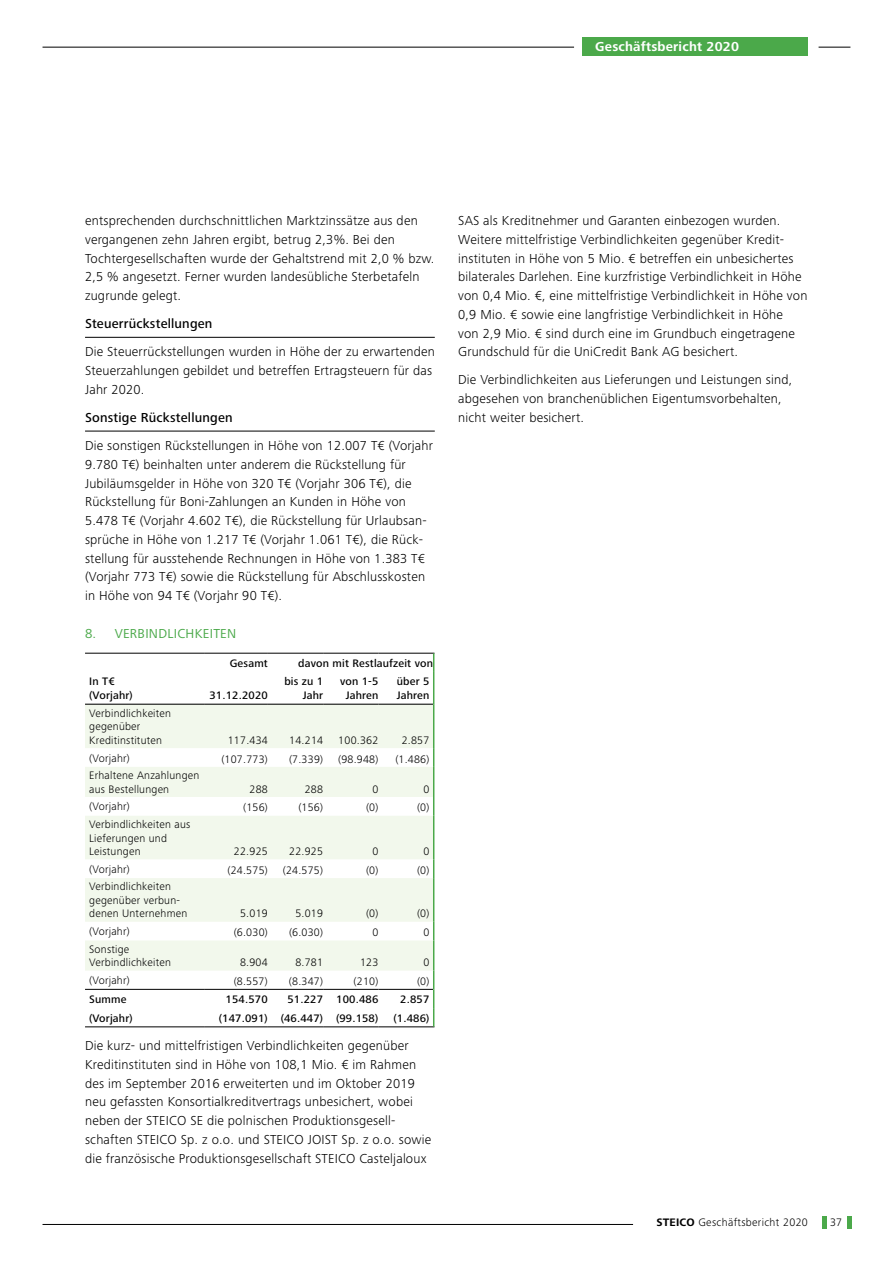
<style>
.page{position:relative;width:893px;height:1263px;background:#fff}
.page>*{position:absolute;margin:0;border:0;box-sizing:border-box;transform-origin:0 0}
.t1{font:300 13.5px/18.8px "Frutiger Next LTW1 G";letter-spacing:.015em;color:#000}
.t2{font:500 13.5px "Frutiger Next LTW1 G";letter-spacing:.015em;color:#000}
.t3{font:700 13.5px "Frutiger Next LTW1 G";letter-spacing:.015em;color:#fff}
.t4{font:13.5px "Frutiger Next LTW1 G";letter-spacing:.02em;color:#4ba94a}
.t5{font:300 11.25px/13.5px "Frutiger Next LTW1 G";letter-spacing:.02em;color:#000}
.t6{font:500 11.25px/13.5px "Frutiger Next LTW1 G";letter-spacing:.015em;color:#000}
.s1{font-weight:700}
</style>
<div class="page">
<hr style="left:43px;top:47px;width:531px;height:1px;background:#000">
<div style="left:583px;top:38px;width:225px;height:18px;background:#4ba94a"></div>
<hr style="left:819px;top:47px;width:31px;height:1px;background:#000">
<hr style="left:822px;top:1216px;width:4px;height:13px;background:#4ba94a">
<div style="left:847px;top:1216px;width:5px;height:13px;background:#4ba94a"></div>
<hr style="left:43px;top:1224px;width:590px;height:1px;background:#000">
<hr style="left:85px;top:337px;width:350px;height:1px;background:#000">
<hr style="left:85px;top:431px;width:350px;height:1px;background:#000">
<svg style="left:85px;top:705px;width:348px;height:265px;fill:#f2f8ec"></svg>
<hr style="left:85px;top:653px;width:119px;height:1px;background:#000">
<hr style="left:204px;top:653px;width:64px;height:1px;background:#000">
<hr style="left:268px;top:653px;width:55px;height:1px;background:#000">
<hr style="left:323px;top:653px;width:55px;height:1px;background:#000">
<hr style="left:378px;top:653px;width:56px;height:1px;background:#000">
<hr style="left:85px;top:989px;width:119px;height:1px;background:#000">
<hr style="left:204px;top:989px;width:64px;height:1px;background:#000">
<hr style="left:268px;top:989px;width:55px;height:1px;background:#000">
<hr style="left:323px;top:989px;width:55px;height:1px;background:#000">
<hr style="left:378px;top:989px;width:55px;height:1px;background:#000">
<hr style="left:85px;top:1026px;width:119px;height:1px;background:#000">
<hr style="left:204px;top:1026px;width:64px;height:1px;background:#000">
<hr style="left:268px;top:1026px;width:55px;height:1px;background:#000">
<hr style="left:323px;top:1026px;width:55px;height:1px;background:#000">
<hr style="left:378px;top:1026px;width:56px;height:1px;background:#000">
<hr style="left:85px;top:704px;width:119px;height:1px;background:#000">
<hr style="left:204px;top:704px;width:64px;height:1px;background:#000">
<hr style="left:268px;top:704px;width:55px;height:1px;background:#000">
<hr style="left:323px;top:704px;width:55px;height:1px;background:#000">
<hr style="left:378px;top:704px;width:55px;height:1px;background:#000">
<svg style="left:433px;top:653px;width:1px;height:19px"></svg>
<hr style="left:433px;top:672px;width:1px;height:32px;background:#4ba94a">
<hr style="left:433px;top:704px;width:1px;height:44px;background:#4ba94a">
<svg style="left:433px;top:748px;width:1px;height:19px"></svg>
<hr style="left:433px;top:767px;width:1px;height:30px;background:#4ba94a">
<svg style="left:433px;top:797px;width:1px;height:19px"></svg>
<hr style="left:433px;top:816px;width:1px;height:43px;background:#4ba94a">
<svg style="left:433px;top:859px;width:1px;height:19px"></svg>
<hr style="left:433px;top:878px;width:1px;height:44px;background:#4ba94a">
<svg style="left:433px;top:922px;width:1px;height:18px"></svg>
<hr style="left:433px;top:940px;width:1px;height:30px;background:#4ba94a">
<svg style="left:433px;top:970px;width:1px;height:57px"></svg>
<p class="t3" style="left:595px;top:39px;width:145px">Geschäftsbericht 2020</p>
<p class="t1" style="left:85px;top:211px;width:351px">entsprechenden durchschnittlichen Marktzinssätze aus den vergangenen zehn Jahren ergibt, betrug 2,3%. Bei den Tochtergesellschaften wurde der Gehaltstrend mit 2,0 % bzw.<br>2,5 % angesetzt. Ferner wurden landesübliche Sterbetafeln zugrunde gelegt.</p>
<p class="t2" style="left:85px;top:316px;width:129px">Steuerrückstellungen</p>
<p class="t1" style="left:85px;top:342px;width:351px">Die Steuerrückstellungen wurden in Höhe der zu erwartenden<br>Steuerzahlungen gebildet und betreffen Ertragsteuern für das<br>Jahr 2020.</p>
<p class="t2" style="left:85px;top:410px;width:149px">Sonstige Rückstellungen</p>
<p class="t1" style="left:85px;top:436px;width:350px">Die sonstigen Rückstellungen in Höhe von 12.007 T€ (Vorjahr 9.780 T€) beinhalten unter anderem die Rückstellung für Jubiläumsgelder in Höhe von 320 T€ (Vorjahr 306 T€), die Rückstellung für Boni-Zahlungen an Kunden in Höhe von 5.478 T€ (Vorjahr 4.602 T€), die Rückstellung für Urlaubsan&shy;sprüche in Höhe von 1.217 T€ (Vorjahr 1.061 T€), die Rück&shy;stellung für ausstehende Rechnungen in Höhe von 1.383 T€ (Vorjahr 773 T€) sowie die Rückstellung für Abschlusskosten in Höhe von 94 T€ (Vorjahr 90 T€).</p>
<p class="t4" style="left:85px;top:625px;width:153px">8. VERBINDLICHKEITEN</p>
<p class="t6" style="left:230px;top:656px;width:40px">Gesamt</p>
<p class="t6" style="left:298px;top:656px;width:136px">davon mit Restlaufzeit von</p>
<p class="t6" style="left:89px;top:675px;width:45px">In T€ (Vorjahr)</p>
<p class="t6" style="left:284px;top:675px;width:40px;text-align:right">bis zu 1<br>Jahr</p>
<p class="t6" style="left:340px;top:675px;width:40px;text-align:center">von 1-5<br>Jahren</p>
<p class="t6" style="left:397px;top:675px;width:34px">über 5<br>Jahren</p>
<p class="t6" style="left:209px;top:688px;width:60px">31.12.2020</p>
<p class="t5" style="left:89px;top:706px;width:83px">Verbindlichkeiten gegenüber<br>Kreditinstituten</p>
<p class="t5" style="left:228px;top:733px;width:42px">117.434</p>
<p class="t5" style="left:289px;top:733px;width:35px">14.214</p>
<p class="t5" style="left:338px;top:733px;width:42px">100.362</p>
<p class="t5" style="left:402px;top:733px;width:29px">2.857</p>
<p class="t5" style="left:89px;top:751px;width:42px">(Vorjahr)</p>
<p class="t5" style="left:221px;top:752px;width:48px">(107.773)</p>
<p class="t5" style="left:289px;top:752px;width:36px">(7.339)</p>
<p class="t5" style="left:338px;top:752px;width:42px">(98.948)</p>
<p class="t5" style="left:395px;top:752px;width:36px">(1.486)</p>
<p class="t5" style="left:89px;top:769px;width:112px">Erhaltene Anzahlungen aus Bestellungen</p>
<p class="t5" style="left:250px;top:782px;width:20px">288</p>
<p class="t5" style="left:305px;top:782px;width:20px">288</p>
<p class="t5" style="left:372px;top:782px;width:7px">0</p>
<p class="t5" style="left:423px;top:782px;width:7px">0</p>
<p class="t5" style="left:89px;top:800px;width:42px">(Vorjahr)</p>
<p class="t5" style="left:243px;top:801px;width:26px">(156)</p>
<p class="t5" style="left:298px;top:801px;width:26px">(156)</p>
<p class="t5" style="left:366px;top:801px;width:14px">(0)</p>
<p class="t5" style="left:417px;top:801px;width:14px">(0)</p>
<p class="t5" style="left:89px;top:818px;width:103px">Verbindlichkeiten aus<br>Lieferungen und<br>Leistungen</p>
<p class="t5" style="left:234px;top:845px;width:35px">22.925</p>
<p class="t5" style="left:289px;top:845px;width:35px">22.925</p>
<p class="t5" style="left:372px;top:845px;width:7px">0</p>
<p class="t5" style="left:423px;top:845px;width:7px">0</p>
<p class="t5" style="left:89px;top:862px;width:42px">(Vorjahr)</p>
<p class="t5" style="left:228px;top:863px;width:42px">(24.575)</p>
<p class="t5" style="left:283px;top:863px;width:42px">(24.575)</p>
<p class="t5" style="left:366px;top:863px;width:14px">(0)</p>
<p class="t5" style="left:417px;top:863px;width:14px">(0)</p>
<p class="t5" style="left:89px;top:880px;width:100px">Verbindlichkeiten gegenüber verbun&shy;denen Unternehmen</p>
<p class="t5" style="left:240px;top:907px;width:29px">5.019</p>
<p class="t5" style="left:295px;top:907px;width:29px">5.019</p>
<p class="t5" style="left:366px;top:907px;width:14px">(0)</p>
<p class="t5" style="left:417px;top:907px;width:14px">(0)</p>
<p class="t5" style="left:89px;top:925px;width:42px">(Vorjahr)</p>
<p class="t5" style="left:234px;top:926px;width:36px">(6.030)</p>
<p class="t5" style="left:289px;top:926px;width:36px">(6.030)</p>
<p class="t5" style="left:372px;top:926px;width:7px">0</p>
<p class="t5" style="left:423px;top:926px;width:7px">0</p>
<p class="t5" style="left:89px;top:942px;width:83px">Sonstige<br>Verbindlichkeiten</p>
<p class="t5" style="left:240px;top:956px;width:29px">8.904</p>
<p class="t5" style="left:295px;top:956px;width:29px">8.781</p>
<p class="t5" style="left:360px;top:956px;width:20px">123</p>
<p class="t5" style="left:423px;top:956px;width:7px">0</p>
<p class="t5" style="left:89px;top:973px;width:42px">(Vorjahr)</p>
<p class="t5" style="left:234px;top:974px;width:36px">(8.557)</p>
<p class="t5" style="left:289px;top:974px;width:36px">(8.347)</p>
<p class="t5" style="left:354px;top:974px;width:26px">(210)</p>
<p class="t5" style="left:417px;top:974px;width:14px">(0)</p>
<p class="t6" style="left:89px;top:993px;width:39px">Summe</p>
<p class="t6" style="left:226px;top:993px;width:44px">154.570</p>
<p class="t6" style="left:287px;top:993px;width:92px">51.227 100.486</p>
<p class="t6" style="left:400px;top:993px;width:31px">2.857</p>
<p class="t6" style="left:89px;top:1011px;width:45px">(Vorjahr)</p>
<p class="t6" style="left:219px;top:1011px;width:161px">(147.091) (46.447) (99.158)</p>
<p class="t6" style="left:394px;top:1011px;width:37px">(1.486)</p>
<p class="t1" style="left:85px;top:1036px;width:348px">Die kurz- und mittelfristigen Verbindlichkeiten gegenüber Kreditinstituten sind in Höhe von 108,1 Mio. € im Rahmen des im September 2016 erweiterten und im Oktober 2019 neu gefassten Konsortialkreditvertrags unbesichert, wobei neben der STEICO SE die polnischen Produktionsgesell&shy;schaften STEICO Sp. z o.o. und STEICO JOIST Sp. z o.o. sowie die französische Produktionsgesellschaft STEICO Casteljaloux</p>
<p class="t1" style="left:458px;top:211px;width:351px">SAS als Kreditnehmer und Garanten einbezogen wurden.<br>Weitere mittelfristige Verbindlichkeiten gegenüber Kredit&shy;instituten in Höhe von 5 Mio. € betreffen ein unbesichertes bilaterales Darlehen. Eine kurzfristige Verbindlichkeit in Höhe von 0,4 Mio. €, eine mittelfristige Verbindlichkeit in Höhe von 0,9 Mio. € sowie eine langfristige Verbindlichkeit in Höhe<br>von 2,9 Mio. € sind durch eine im Grundbuch eingetragene Grundschuld für die UniCredit Bank AG besichert.</p>
<p class="t1" style="left:458px;top:371px;width:336px">Die Verbindlichkeiten aus Lieferungen und Leistungen sind, abgesehen von branchenüblichen Eigentumsvorbehalten, nicht weiter besichert.</p>
<p class="t5" style="left:656px;top:1216px;width:153px"><span class="s1">STEICO</span> Geschäftsbericht 2020</p>
<p class="t5" style="left:830px;top:1215px;width:13px">37</p>
</div>
